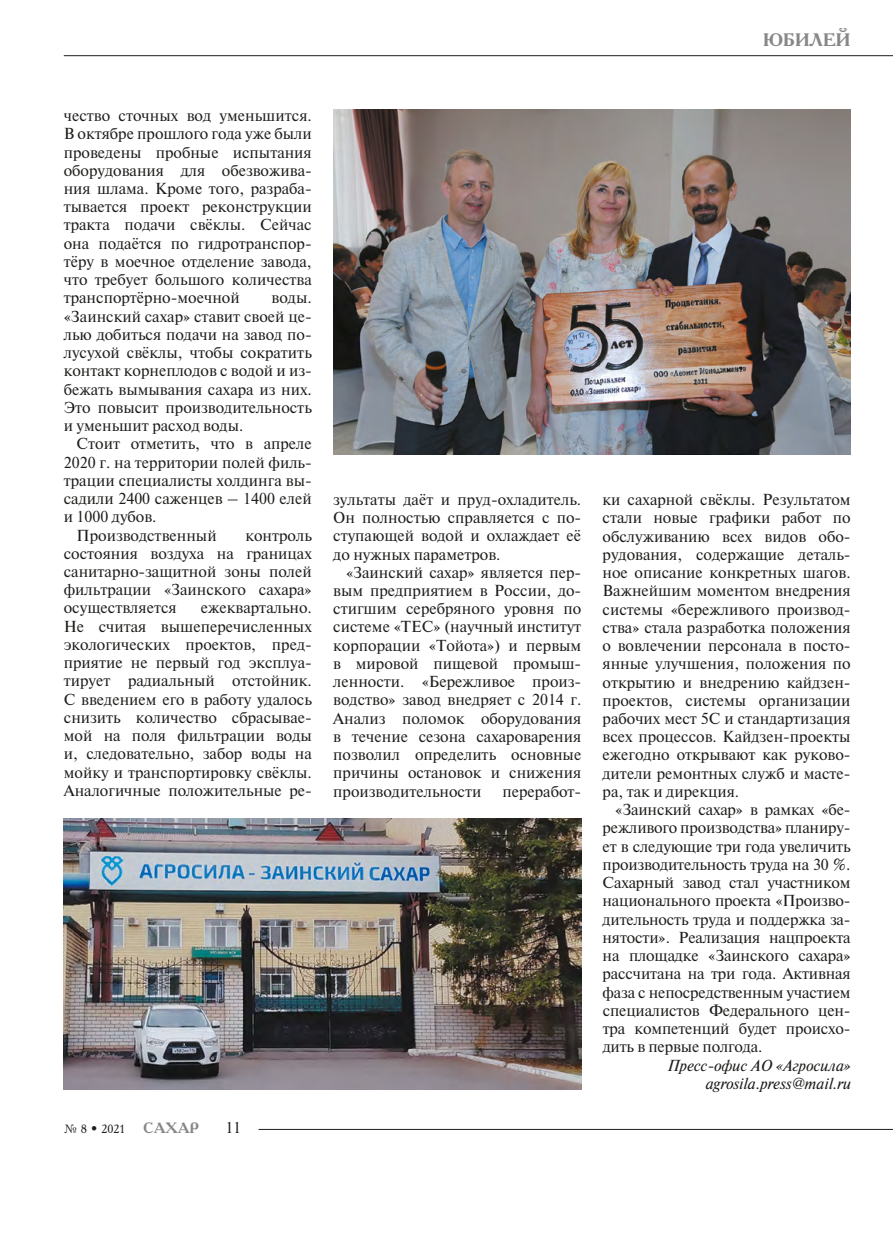
<style>
.page{position:relative;width:893px;height:1234px;background:#fff}
.page>*{position:absolute;margin:0;border:0;box-sizing:border-box;transform-origin:0 0}
.t1{font:700 18px "Academy";color:#878787}
.t2{font:15px/18.3px "Newton C";color:#1d1d1b;text-align:justify}
.t3{font:italic 15px/18.3px "Newton C";color:#1d1d1b;text-align:right}
.t4{font:700 15px "Academy C";color:#878787}
.t5{font:12px "Academy C";color:#1d1d1b}
</style>
<div class="page">
<hr style="left:259px;top:1128px;width:634px;height:1px;background:#1d1d1b">
<hr style="left:64px;top:55px;width:829px;height:1px;background:#1d1d1b">
<img style="left:63px;top:818px;width:518px;height:271px">
<img style="left:333px;top:109px;width:517px;height:345px">
<p class="t1" style="left:763px;top:28px;width:89px">ЮБИЛЕЙ</p>
<p class="t2" style="left:64px;top:106px;width:250px">чество сточных вод уменьшится.<br>В октябре прошлого года уже были проведены пробные испытания оборудования для обезвожива&shy;ния шлама. Кроме того, разраба&shy;тывается проект реконструкции тракта подачи свёклы. Сейчас она подаётся по гидротранспор&shy;тёру в моечное отделение завода, что требует большого количества транспортёрно-моечной</p>
<p class="t2" style="left:64px;top:289px;width:250px;text-indent:208px">воды. «Заинский сахар» ставит своей це&shy;лью добиться подачи на завод по&shy;лусухой свёклы, чтобы сократить контакт корнеплодов с водой и из&shy;бежать вымывания сахара из них.<br>Это повысит производительность и уменьшит расход воды.</p>
<p class="t2" style="left:77px;top:434px;width:237px">Стоит отметить, что в апреле</p>
<p class="t2" style="left:64px;top:453px;width:250px">2020 г. на территории полей филь-</p>
<p class="t2" style="left:64px;top:471px;width:250px">трации специалисты холдинга вы-</p>
<p class="t2" style="left:64px;top:489px;width:250px">садили 2400 саженцев – 1400 елей</p>
<p class="t2" style="left:64px;top:507px;width:94px">и 1000 дубов.</p>
<p class="t2" style="left:77px;top:526px;width:142px">Производственный</p>
<p class="t2" style="left:64px;top:526px;width:250px;text-indent:182px">контроль состояния воздуха на границах санитарно-защитной зоны полей фильтрации «Заинского сахара» осуществляется</p>
<p class="t2" style="left:64px;top:598px;width:250px;text-align:left;text-indent:137px">ежеквартально.<br>Не считая вышеперечисленных экологических проектов, пред&shy;приятие не первый год эксплуа&shy;тирует радиальный отстойник.<br>С введением его в работу удалось снизить количество сбрасывае&shy;мой на поля фильтрации воды и, следовательно, забор воды на мойку и транспортировку свёклы.<br>Аналогичные положительные ре-</p>
<p class="t2" style="left:333px;top:490px;width:250px">зультаты даёт и пруд-охладитель.<br>Он полностью справляется с по&shy;ступающей водой и охлаждает её до нужных параметров.</p>
<p class="t2" style="left:333px;top:563px;width:250px;text-indent:13px">«Заинский сахар» является пер&shy;вым предприятием в России, до&shy;стигшим серебряного уровня по системе «TEC» (научный институт корпорации «Тойота») и первым в мировой пищевой промыш&shy;ленности. «Бережливое произ&shy;водство» завод внедряет с 2014 г.<br>Анализ поломок оборудования в течение сезона сахароварения позволил определить основные причины остановок и снижения производительности</p>
<p class="t2" style="left:502px;top:782px;width:80px">переработ-</p>
<p class="t5" style="left:64px;top:1120px;width:62px">№ 8 • 2021</p>
<p class="t4" style="left:143px;top:1117px;width:57px">САХАР</p>
<p class="t2" style="left:225px;top:1118px;width:17px">11</p>
<p class="t2" style="left:603px;top:490px;width:250px">ки сахарной свёклы. Результатом стали новые графики работ по обслуживанию всех видов обо&shy;рудования, содержащие деталь&shy;ное описание конкретных шагов.<br>Важнейшим моментом внедрения системы «бережливого производ&shy;ства» стала разработка положения о вовлечении персонала в посто&shy;янные улучшения, положения по открытию и внедрению кайдзен&shy;проектов, системы организации рабочих мест 5С и стандартизация всех процессов. Кайдзен-проекты ежегодно открывают как руково&shy;дители ремонтных служб и масте&shy;ра, так и дирекция.</p>
<p class="t2" style="left:603px;top:800px;width:250px;text-indent:13px">«Заинский сахар» в рамках «бе&shy;режливого производства» планиру&shy;ет в следующие три года увеличить производительность труда на 30 %.<br>Сахарный завод стал участником национального проекта «Произво&shy;дительность труда и поддержка за&shy;нятости». Реализация нацпроекта на площадке «Заинского сахара» рассчитана на три года. Активная фаза с непосредственным участием специалистов Федерального цен&shy;тра компетенций будет происхо&shy;дить в первые полгода.</p>
<p class="t3" style="left:667px;top:1055px;width:185px">Пресс-офис АО «Агросила» agrosila.press@mail.ru</p>
</div>
